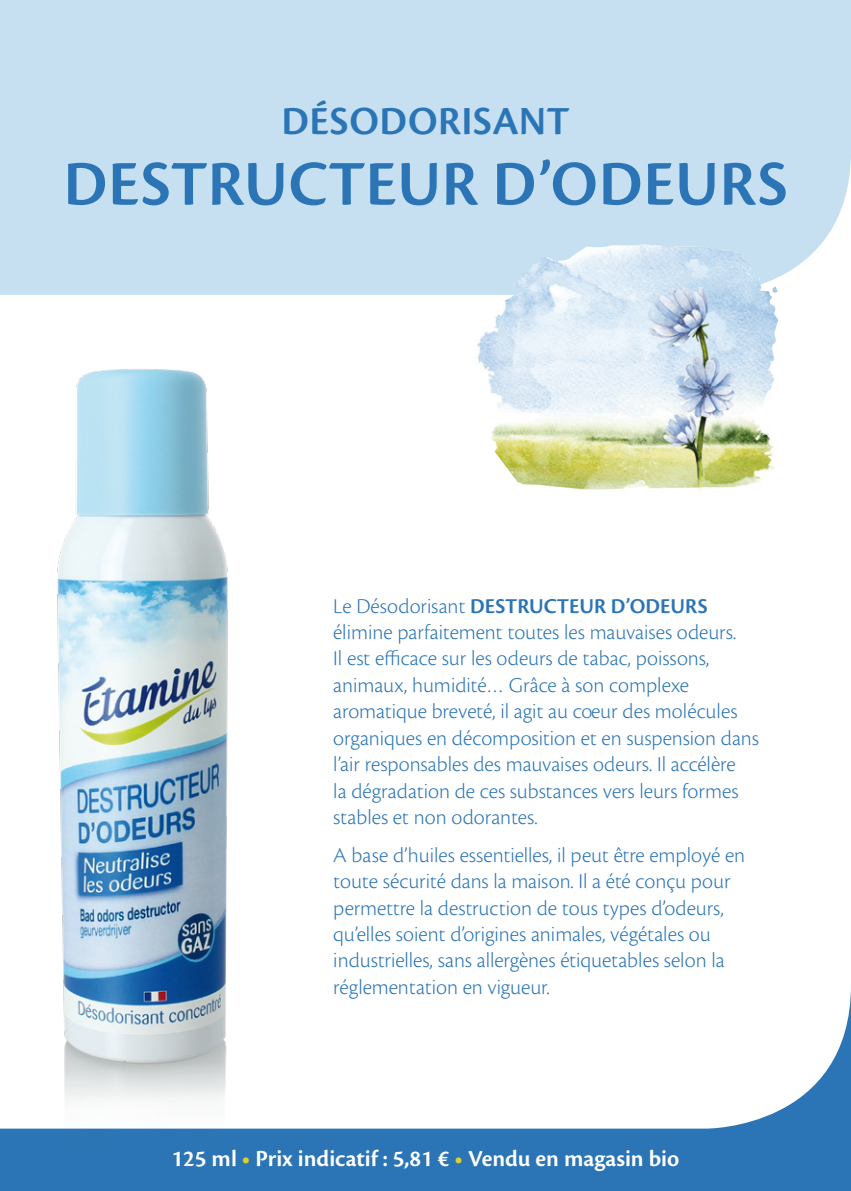
<style>
.page{position:relative;width:851px;height:1191px;background:#fff}
.page>*{position:absolute;margin:0;border:0;box-sizing:border-box;transform-origin:0 0}
.t1{font:600 66px "Cronos Pro";letter-spacing:.01em;color:#2b75b6}
.t2{font:600 41.4px "Cronos Pro";letter-spacing:.015em;color:#2b75b6}
.t3{font:600 24px "Cronos Pro";color:#fff}
.t4{font:300 22px/26.4px "Cronos Pro";color:#2b75b6}
.s1{font-weight:600}
.s2{color:#e0d129}
</style>
<div class="page">
<div style="left:0;top:981px;width:850px;height:210px;background:#2b75b6"></div>
<div style="left:0;top:0;width:850px;height:295px;background:#c6e0f1"></div>
<div style="left:0;top:981px;width:850px;height:147px;background:#fff"></div>
<img style="left:45px;top:369px;width:201px;height:760px">
<img style="left:471px;top:244px;width:329px;height:247px">
<p class="t2" style="left:281px;top:98px;width:290px">DÉSODORISANT</p>
<p class="t1" style="left:63px;top:146px;width:725px">DESTRUCTEUR D’ODEURS</p>
<p class="t4" style="left:333px;top:592px;width:427px">Le Désodorisant <span class="s1">DESTRUCTEUR D’ODEURS </span>élimine parfaitement toutes les mauvaises odeurs.<br>Il est efficace sur les odeurs de tabac, poissons, animaux, humidité… Grâce à son complexe aromatique breveté, il agit au coeur des molécules organiques en décomposition et en suspension dans l’air responsables des mauvaises odeurs. Il accélère<br>la dégradation de ces substances vers leurs formes stables et non odorantes.</p>
<p class="t4" style="left:333px;top:841px;width:413px">A base d’huiles essentielles, il peut être employé en toute sécurité dans la maison. Il a été conçu pour permettre la destruction de tous types d’odeurs, qu’elles soient d’origines animales, végétales ou industrielles, sans allergènes étiquetables selon la réglementation en vigueur.</p>
<p class="t3" style="left:171px;top:1144px;width:509px">125 ml <span class="s2">•</span> Prix indicatif : 5,81 € <span class="s2">•</span> Vendu en magasin bio</p>
</div>
